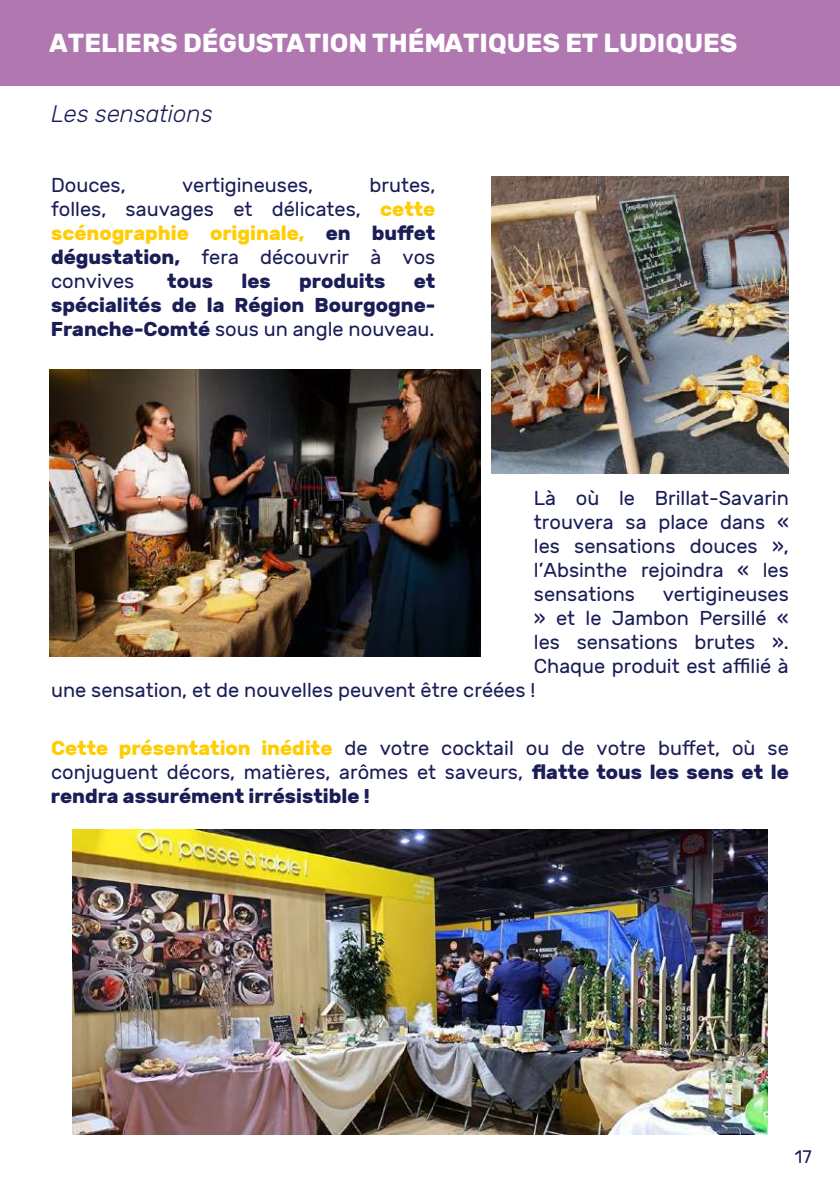
<style>
.page{position:relative;width:840px;height:1191px;background:#fff}
.page>*{position:absolute;margin:0;border:0;box-sizing:border-box;transform-origin:0 0}
.t1{font:700 26px "Rubik";color:#fff}
.t2{font:italic 300 24px "Rubik";color:#1a1d56}
.t3{font:20px/24px "Rubik";color:#1a1d56;text-align:justify}
.t4{font:700 20px/24px "Rubik";color:#1a1d56;text-align:justify}
.t5{font:18px "Rubik";color:#1a1d56}
.s1{font-weight:700;color:#ffcd02}
.s2{font-weight:700}
.s3{font-weight:400}
</style>
<div class="page">
<div style="left:0;top:0;width:839px;height:85px;background:#b077b1"></div>
<img style="left:73px;top:830px;width:693px;height:304px">
<img style="left:491px;top:176px;width:297px;height:297px">
<img style="left:50px;top:369px;width:430px;height:287px">
<h1 class="t1" style="left:49px;top:28px;width:689px">ATELIERS DÉGUSTATION THÉMATIQUES ET LUDIQUES</h1>
<p class="t2" style="left:51px;top:100px;width:163px">Les sensations</p>
<p class="t3" style="left:51px;top:173px;width:385px;text-indent:318px">brutes, folles, sauvages et délicates, <span class="s1">cette scénographie originale,</span> <span class="s2">en buffet dégustation,</span> fera découvrir à vos convives</p>
<p class="t3" style="left:51px;top:173px;width:76px">Douces,</p>
<p class="t3" style="left:182px;top:173px;width:133px">vertigineuses,</p>
<p class="t4" style="left:167px;top:269px;width:47px">tous</p>
<p class="t4" style="left:241px;top:269px;width:31px">les</p>
<p class="t4" style="left:299px;top:269px;width:88px">produits</p>
<p class="t4" style="left:51px;top:269px;width:386px;text-indent:363px">et spécialités de la Région Bourgogne-Franche-Comté <span class="s3">sous un angle nouveau.</span></p>
<p class="t3" style="left:533px;top:486px;width:256px">Là où le Brillat-Savarin trouvera sa place dans « les sensations douces », l’Absinthe rejoindra « les sensations</p>
<p class="t3" style="left:662px;top:582px;width:128px">vertigineuses</p>
<p class="t3" style="left:533px;top:606px;width:256px">» et le Jambon Persillé «</p>
<p class="t3" style="left:533px;top:630px;width:256px">les sensations brutes ».</p>
<p class="t3" style="left:533px;top:654px;width:256px">Chaque produit est affilié à</p>
<p class="t3" style="left:51px;top:678px;width:485px">une sensation, et de nouvelles peuvent être créées !</p>
<p class="t3" style="left:51px;top:736px;width:739px"><span class="s1">Cette présentation inédite</span> de votre cocktail ou de votre buffet, où se conjuguent décors, matières, arômes et saveurs, <span class="s2">flatte tous les sens et le rendra assurément irrésistible !</span></p>
<p class="t5" style="left:794px;top:1146px;width:18px">17</p>
</div>
